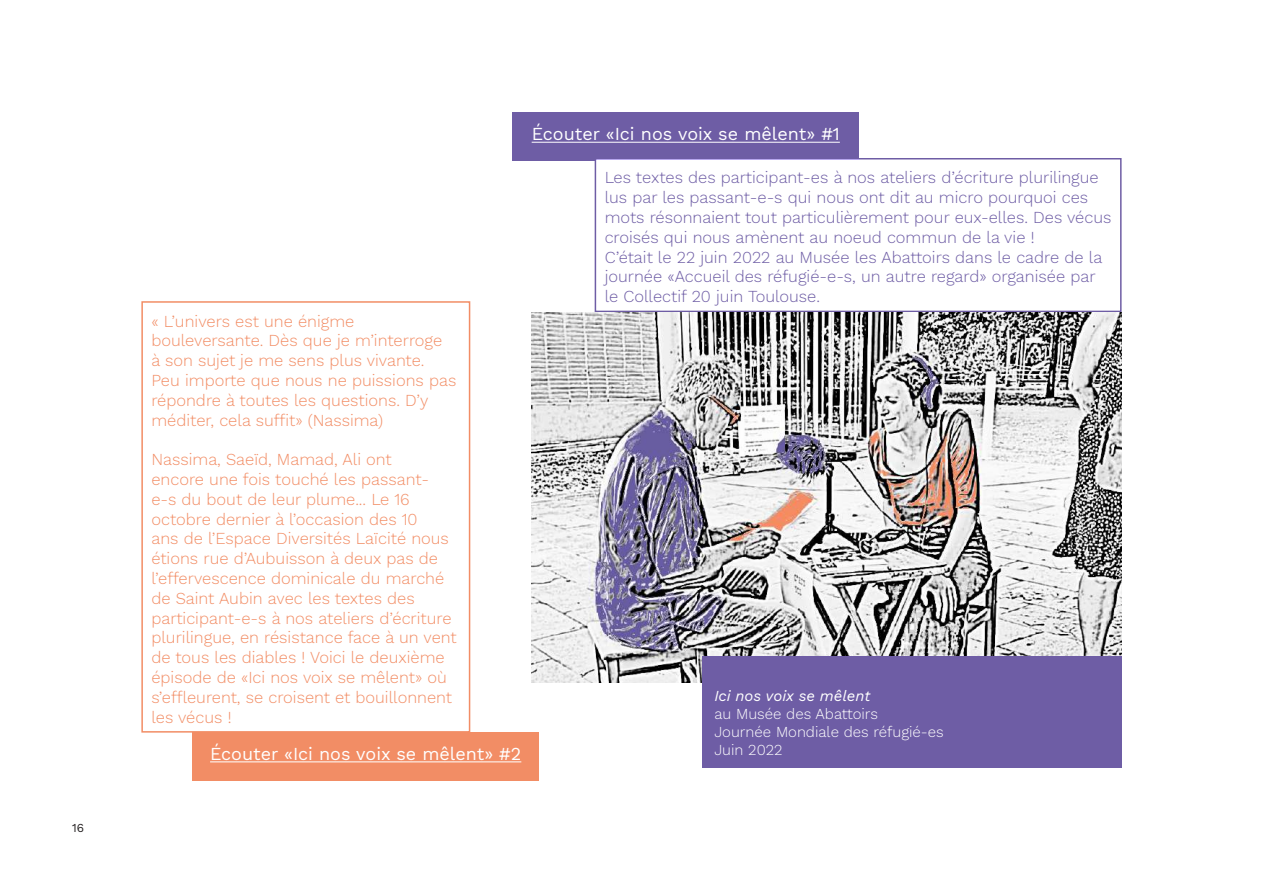
<style>
.page{position:relative;width:1263px;height:893px;background:#fff}
.page>*{position:absolute;margin:0;border:0;box-sizing:border-box;transform-origin:0 0}
.t1{font:18px "Work Sans";color:#fff}
.t2{font:300 16.5px/19.8px "Work Sans";color:#f28d65}
.t3{font:300 16.5px/19.8px "Work Sans";color:#6e5da5}
.t4{font:300 15px/18px "Work Sans";color:#fff}
.t5{font:italic 15px "Work Sans";color:#fff}
.t6{font:12px "Work Sans";color:#231f20}
</style>
<div class="page">
<div style="left:192px;top:733px;width:347px;height:48px;background:#f28d65"></div>
<hr style="left:210px;top:761px;width:311px;height:1px;background:#fff">
<div style="left:141px;top:301px;width:329px;height:432px;border:2px solid #f28d65"></div>
<div style="left:512px;top:112px;width:347px;height:49px;background:#6e5da5"></div>
<hr style="left:532px;top:142px;width:308px;height:1px;background:#fff">
<div style="left:595px;top:158px;width:526px;height:154px;border:2px solid #6e5da5"></div>
<img style="left:532px;top:312px;width:589px;height:370px">
<div style="left:702px;top:656px;width:419px;height:112px;background:#6e5da5"></div>
<hr style="left:1262px;top:0;width:1px;height:893px;background:#f28d65">
<p class="t6" style="left:72px;top:819px;width:13px">16</p>
<p class="t2" style="left:151px;top:310px;width:306px">« L’univers est une énigme bouleversante. Dès que je m’interroge<br>à son sujet je me sens plus vivante.<br>Peu importe que nous ne puissions pas répondre à toutes les questions. D’y méditer, cela suffit» (Nassima)</p>
<p class="t2" style="left:151px;top:449px;width:307px">Nassima, Saeïd, Mamad, Ali ont<br>encore une fois touché les passant&shy;e-s du bout de leur plume... Le 16 octobre dernier à l’occasion des 10<br>ans de l’Espace Diversités Laïcité nous étions rue d’Aubuisson à deux pas de l’effervescence dominicale du marché de Saint Aubin avec les textes des participant-e-s à nos ateliers d’écriture plurilingue, en résistance face à un vent de tous les diables ! Voici le deuxième épisode de «Ici nos voix se mêlent» où s’effleurent, se croisent et bouillonnent les vécus !</p>
<p class="t1" style="left:210px;top:740px;width:313px">Écouter «Ici nos voix se mêlent» #2</p>
<p class="t1" style="left:532px;top:121px;width:310px">Écouter «Ici nos voix se mêlent» #1</p>
<p class="t3" style="left:605px;top:167px;width:508px">Les textes des participant-es à nos ateliers d’écriture plurilingue lus par les passant-e-s qui nous ont dit au micro pourquoi ces mots résonnaient tout particulièrement pour eux-elles. Des vécus croisés qui nous amènent au noeud commun de la vie !<br>C’était le 22 juin 2022 au Musée les Abattoirs dans le cadre de la journée «Accueil des réfugié-e-s, un autre regard» organisée par le Collectif 20 juin Toulouse.</p>
<p class="t5" style="left:714px;top:684px;width:157px">Ici nos voix se mêlent</p>
<p class="t4" style="left:714px;top:704px;width:231px">au Musée des Abattoirs<br>Journée Mondiale des réfugié-es<br>Juin 2022</p>
</div>
